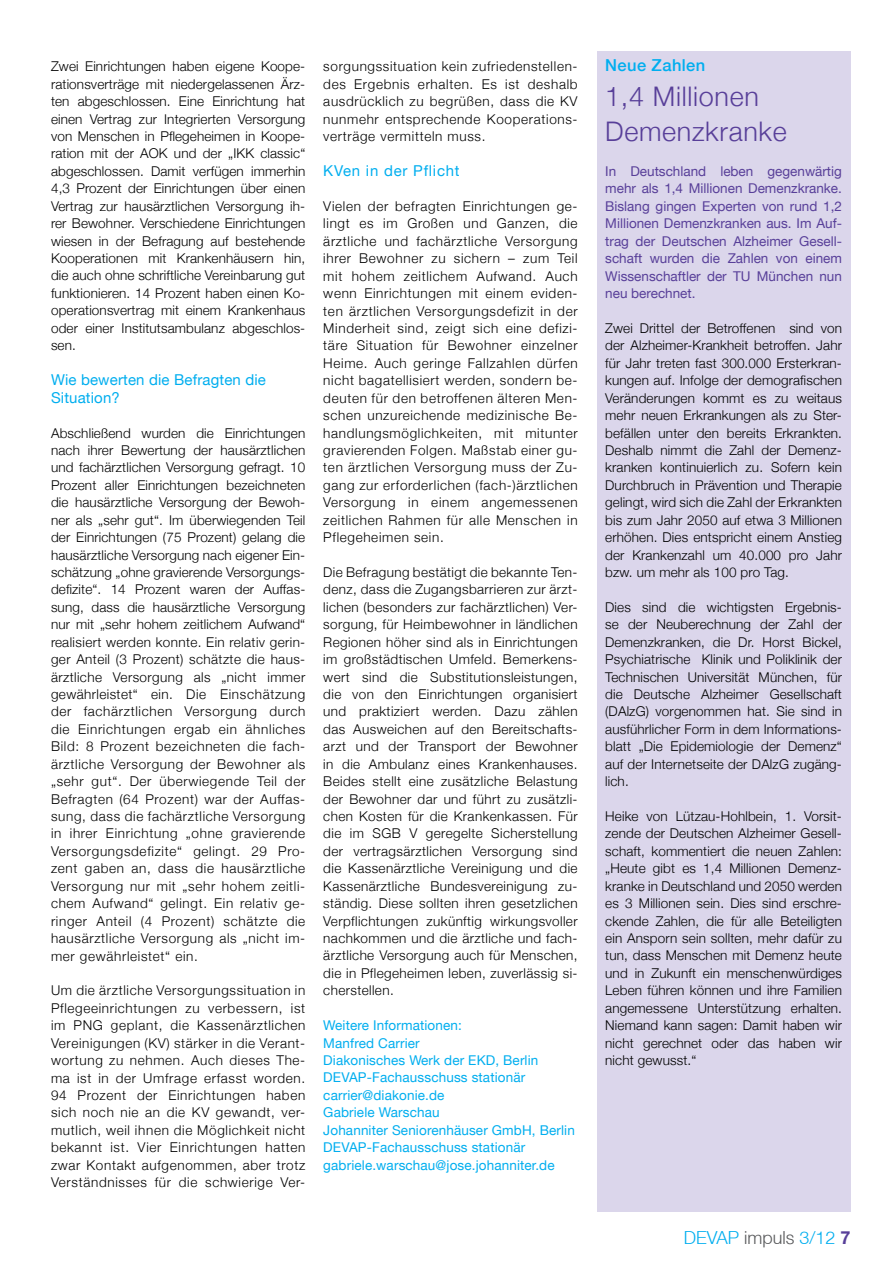
<style>
.page{position:relative;width:893px;height:1263px;background:#fff}
.page>*{position:absolute;margin:0;border:0;box-sizing:border-box;transform-origin:0 0}
.t1{font:300 27px/34.8px "Helvetica Neue";letter-spacing:.025em;color:#583f99}
.t2{font:300 18px "Helvetica Neue LT";color:#00aeef}
.t3{font:500 16.5px "Helvetica Neue";letter-spacing:.025em;color:#00aeef}
.t4{font:15px/17.4px "Helvetica Neue LT";letter-spacing:.01em;color:#00aeef}
.t5{font:15px "Helvetica Neue LT";letter-spacing:.05em;color:#00aeef}
.t6{font:300 13.5px/17.4px "Helvetica Neue";letter-spacing:.03em;color:#000;text-align:justify}
.t7{font:13.5px/17.4px "Helvetica Neue LT";color:#583f99;text-align:justify}
.t8{font:13.5px/17.4px "Helvetica Neue LT";letter-spacing:.01em;color:#00aeef}
.s1{color:#58595b}
.s2{font-weight:700;color:#583f99}
</style>
<div class="page">
<div style="left:597px;top:51px;width:253px;height:1161px;background:#dbd6eb"></div>
<p class="t6" style="left:51px;top:57px;width:256px">Zwei Einrichtungen haben eigene Koope&shy;rationsverträge mit niedergelassenen Ärz&shy;ten abgeschlossen. Eine Einrichtung hat einen Vertrag zur Integrierten Versorgung von Menschen in Pflegeheimen in Koope&shy;ration mit der AOK und der „IKK classic“ abgeschlossen. Damit verfügen immerhin 4,3 Prozent der Einrichtungen über einen Vertrag zur hausärztlichen Versorgung ih&shy;rer Bewohner. Verschiedene Einrichtungen wiesen in der Befragung auf bestehende Kooperationen mit Krankenhäusern hin, die auch ohne schriftliche Vereinbarung gut funktionieren. 14 Prozent haben einen Ko&shy;operationsvertrag mit einem Krankenhaus oder einer Institutsambulanz abgeschlos&shy;sen.</p>
<p class="t4" style="left:51px;top:371px;width:216px">Wie bewerten die Befragten die<br>Situation?</p>
<p class="t6" style="left:51px;top:423px;width:256px">Abschließend wurden die Einrichtungen nach ihrer Bewertung der hausärztlichen und fachärztlichen Versorgung gefragt. 10<br>Prozent aller Einrichtungen bezeichneten die hausärztliche Versorgung der Bewoh&shy;ner als „sehr gut“. Im überwiegenden Teil der Einrichtungen (75 Prozent) gelang die hausärztliche Versorgung nach eigener Ein&shy;schätzung „ohne gravierende Versorgungs&shy;defizite“. 14 Prozent waren der Auffas&shy;sung, dass die hausärztliche Versorgung nur mit „sehr hohem zeitlichem Aufwand“ realisiert werden konnte. Ein relativ gerin&shy;ger Anteil (3 Prozent) schätzte die haus&shy;ärztliche Versorgung als „nicht immer gewährleistet“ ein. Die Einschätzung der fachärztlichen Versorgung durch die Einrichtungen ergab ein ähnliches Bild: 8 Prozent bezeichneten die fach&shy;ärztliche Versorgung der Bewohner als „sehr gut“. Der überwiegende Teil der Befragten (64 Prozent) war der Auffas&shy;sung, dass die fachärztliche Versorgung in ihrer Einrichtung „ohne gravierende Versorgungsdefizite“ gelingt. 29 Pro&shy;zent gaben an, dass die hausärztliche Versorgung nur mit „sehr hohem zeitli&shy;chem Aufwand“ gelingt. Ein relativ ge&shy;ringer Anteil (4 Prozent) schätzte die hausärztliche Versorgung als „nicht im&shy;mer gewährleistet“ ein.</p>
<p class="t6" style="left:51px;top:981px;width:256px">Um die ärztliche Versorgungssituation in Pflegeeinrichtungen zu verbessern, ist im PNG geplant, die Kassenärztlichen Vereinigungen (KV) stärker in die Verant&shy;wortung zu nehmen. Auch dieses The&shy;ma ist in der Umfrage erfasst worden.<br>94 Prozent der Einrichtungen haben sich noch nie an die KV gewandt, ver&shy;mutlich, weil ihnen die Möglichkeit nicht bekannt ist. Vier Einrichtungen hatten zwar Kontakt aufgenommen, aber trotz Verständnisses für die schwierige Ver-</p>
<p class="t6" style="left:323px;top:57px;width:256px">sorgungssituation kein zufriedenstellen&shy;des Ergebnis erhalten. Es ist deshalb ausdrücklich zu begrüßen, dass die KV nunmehr entsprechende Kooperations&shy;verträge vermitteln muss.</p>
<p class="t5" style="left:323px;top:162px;width:138px">KVen in der Pflicht</p>
<p class="t6" style="left:323px;top:197px;width:256px">Vielen der befragten Einrichtungen ge&shy;lingt es im Großen und Ganzen, die ärztliche und fachärztliche Versorgung ihrer Bewohner zu sichern – zum Teil mit hohem zeitlichem Aufwand. Auch wenn Einrichtungen mit einem eviden&shy;ten ärztlichen Versorgungsdefizit in der Minderheit sind, zeigt sich eine defizi&shy;täre Situation für Bewohner einzelner Heime. Auch geringe Fallzahlen dürfen nicht bagatellisiert werden, sondern be&shy;deuten für den betroffenen älteren Men&shy;schen unzureichende medizinische Be&shy;handlungsmöglichkeiten, mit mitunter gravierenden Folgen. Maßstab einer gu&shy;ten ärztlichen Versorgung muss der Zu&shy;gang zur erforderlichen (fach-)ärztlichen Versorgung in einem angemessenen zeitlichen Rahmen für alle Menschen in Pflegeheimen sein.</p>
<p class="t6" style="left:323px;top:563px;width:256px">Die Befragung bestätigt die bekannte Ten&shy;denz, dass die Zugangsbarrieren zur ärzt&shy;lichen (besonders zur fachärztlichen) Ver&shy;sorgung, für Heimbewohner in ländlichen Regionen höher sind als in Einrichtungen im großstädtischen Umfeld. Bemerkens&shy;wert sind die Substitutionsleistungen, die von den Einrichtungen organisiert und praktiziert werden. Dazu zählen das Ausweichen auf den Bereitschafts&shy;arzt und der Transport der Bewohner in die Ambulanz eines Krankenhauses.<br>Beides stellt eine zusätzliche Belastung der Bewohner dar und führt zu zusätzli&shy;chen Kosten für die Krankenkassen. Für die im SGB V geregelte Sicherstellung der vertragsärztlichen Versorgung sind die Kassenärztliche Vereinigung und die Kassenärztliche Bundesvereinigung zu&shy;ständig. Diese sollten ihren gesetzlichen Verpflichtungen zukünftig wirkungsvoller nachkommen und die ärztliche und fach&shy;ärztliche Versorgung auch für Menschen, die in Pflegeheimen leben, zuverlässig si&shy;cherstellen.</p>
<p class="t8" style="left:323px;top:1016px;width:253px">Weitere Informationen:<br>Manfred Carrier<br>Diakonisches Werk der EKD, Berlin<br>DEVAP-Fachausschuss stationär carrier@diakonie.de<br>Gabriele Warschau<br>Johanniter Seniorenhäuser GmbH, Berlin<br>DEVAP-Fachausschuss stationär gabriele.warschau@jose.johanniter.de</p>
<p class="t3" style="left:605px;top:52px;width:102px">Neue Zahlen</p>
<h1 class="t1" style="left:605px;top:78px;width:183px">1,4 Millionen<br>Demenzkranke</h1>
<p class="t7" style="left:605px;top:162px;width:238px">In Deutschland leben gegenwärtig mehr als 1,4 Millionen Demenzkranke.<br>Bislang gingen Experten von rund 1,2<br>Millionen Demenzkranken aus. Im Auf&shy;trag der Deutschen Alzheimer Gesell&shy;schaft wurden die Zahlen von einem Wissenschaftler der TU München nun neu berechnet.</p>
<p class="t6" style="left:605px;top:319px;width:238px">Zwei Drittel der Betroffenen sind von der Alzheimer-Krankheit betroffen. Jahr für Jahr treten fast 300.000 Ersterkran&shy;kungen auf. Infolge der demografischen Veränderungen kommt es zu weitaus mehr neuen Erkrankungen als zu Ster&shy;befällen unter den bereits Erkrankten.<br>Deshalb nimmt die Zahl der Demenz&shy;kranken kontinuierlich zu. Sofern kein Durchbruch in Prävention und Therapie gelingt, wird sich die Zahl der Erkrankten bis zum Jahr 2050 auf etwa 3 Millionen erhöhen. Dies entspricht einem Anstieg der Krankenzahl um 40.000 pro Jahr bzw. um mehr als 100 pro Tag.</p>
<p class="t6" style="left:605px;top:597px;width:238px">Dies sind die wichtigsten Ergebnis&shy;se der Neuberechnung der Zahl der Demenzkranken, die Dr. Horst Bickel, Psychiatrische Klinik und Poliklinik der Technischen Universität München, für die Deutsche Alzheimer Gesellschaft (DAlzG) vorgenommen hat. Sie sind in ausführlicher Form in dem Informations&shy;blatt „Die Epidemiologie der Demenz“ auf der Internetseite der DAlzG zugäng&shy;lich.</p>
<p class="t6" style="left:605px;top:807px;width:238px">Heike von Lützau-Hohlbein, 1. Vorsit&shy;zende der Deutschen Alzheimer Gesell&shy;schaft, kommentiert die neuen Zahlen: „Heute gibt es 1,4 Millionen Demenz&shy;kranke in Deutschland und 2050 werden es 3 Millionen sein. Dies sind erschre&shy;ckende Zahlen, die für alle Beteiligten ein Ansporn sein sollten, mehr dafür zu tun, dass Menschen mit Demenz heute und in Zukunft ein menschenwürdiges Leben führen können und ihre Familien angemessene Unterstützung erhalten.<br>Niemand kann sagen: Damit haben wir nicht gerechnet oder das haben wir nicht gewusst.“</p>
<h2 class="t2" style="left:684px;top:1226px;width:168px">DEVAP <span class="s1">impuls</span> 3/12 <span class="s2">7</span></h2>
</div>
